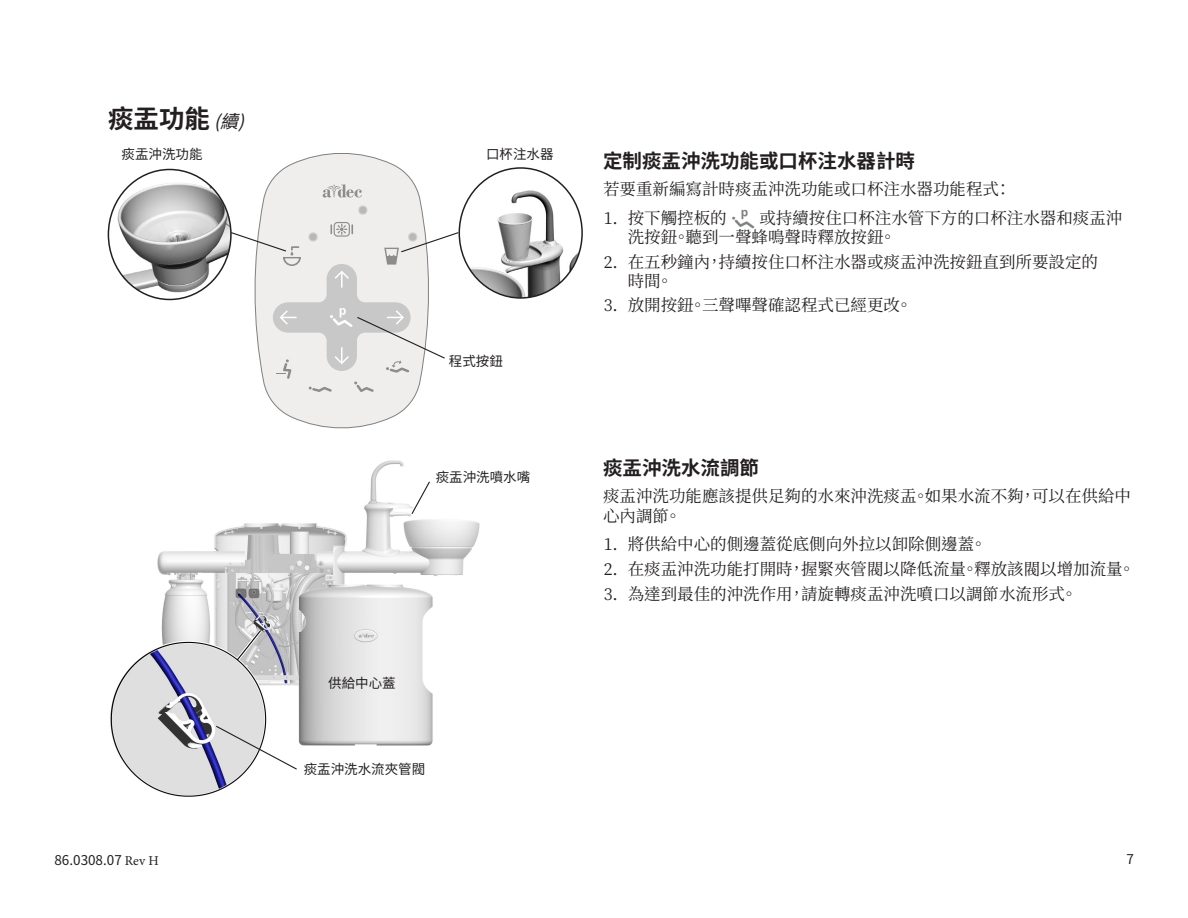
<style>
.page{position:relative;width:1188px;height:918px;background:#fff}
.page>*{position:absolute;margin:0;border:0;box-sizing:border-box;transform-origin:0 0}
.Heading_2{font:700 25.5px "Noto Sans CJ Ktc";color:#231f20}
.Heading_3{font:700 19.5px "Noto Sans CJ Ktc";color:#231f20}
.Body_Text_-_2nd_Colu{font:16.5px/19px "Noto Serif CJ Ktc";color:#231f20}
.Callout{font:13.5px "Noto Sans CJ Ktc";color:#231f20}
.s1{font-weight:400;font-style:italic;font-size:18px}
.s2{font-family:"Adec Touch Pad";color:#808285}
.s3{font-family:"Minion Pro"}
</style>
<div class="page">
<img style="left:110px;top:460px;width:370px;height:337px">
<svg style="left:215px;top:725px;width:83px;height:46px"></svg>
<svg style="left:410px;top:480px;width:21px;height:35px"></svg>
<svg style="left:259px;top:153px;width:165px;height:275px"></svg>
<svg style="left:323px;top:184px;width:39px;height:14px"></svg>
<div style="left:358px;top:205px;width:10px;height:10px;background:#e5e5e5;border-radius:50%"></div>
<svg style="left:358px;top:206px;width:9px;height:9px"></svg>
<div style="left:359px;top:206px;width:8px;height:8px;background:#c3c3c3;border-radius:50%"></div>
<div style="left:359px;top:207px;width:7px;height:7px;background:#b8b8b8;border-radius:50%"></div>
<img style="left:108px;top:170px;width:121px;height:129px">
<img style="left:459px;top:170px;width:123px;height:128px">
<svg style="left:230px;top:222px;width:230px;height:170px"></svg>
<p class="Heading_2" style="left:108px;top:105px;width:149px">痰盂功能 <span class="s1">(續)</span></p>
<p class="Callout" style="left:122px;top:147px;width:82px">痰盂沖洗功能</p>
<p class="Callout" style="left:486px;top:147px;width:69px">口杯注水器</p>
<p class="Callout" style="left:449px;top:353px;width:55px">程式按鈕</p>
<p class="Callout" style="left:436px;top:470px;width:96px">痰盂沖洗噴水嘴</p>
<p class="Callout" style="left:328px;top:675px;width:69px">供給中心蓋</p>
<p class="Callout" style="left:304px;top:761px;width:123px">痰盂沖洗水流夾管閥</p>
<p class="Heading_3" style="left:603px;top:150px;width:313px">定制痰盂沖洗功能或口杯注水器計時</p>
<p class="Body_Text_-_2nd_Colu" style="left:603px;top:180px;width:410px">若要重新編寫計時痰盂沖洗功能或口杯注水器功能程式：</p>
<p class="Body_Text_-_2nd_Colu" style="left:628px;top:209px;width:496px;text-indent:-24px">1. 按下觸控板的 <span class="s2">p</span> 或持續按住口杯注水管下方的口杯注水器和痰盂沖洗按鈕。聽到一聲蜂鳴聲時釋放按鈕。</p>
<p class="Body_Text_-_2nd_Colu" style="left:628px;top:252px;width:472px;text-indent:-24px">2. 在五秒鐘內，持續按住口杯注水器或痰盂沖洗按鈕直到所要設定的時間。</p>
<p class="Body_Text_-_2nd_Colu" style="left:604px;top:296px;width:310px">3. 放開按鈕。三聲嗶聲確認程式已經更改。</p>
<p class="Heading_3" style="left:603px;top:457px;width:157px">痰盂沖洗水流調節</p>
<p class="Body_Text_-_2nd_Colu" style="left:603px;top:486px;width:529px;line-height:19.8px">痰盂沖洗功能應該提供足夠的水來沖洗痰盂。如果水流不夠，可以在供給中心內調節。</p>
<p class="Body_Text_-_2nd_Colu" style="left:604px;top:535px;width:384px">1. 將供給中心的側邊蓋從底側向外拉以卸除側邊蓋。</p>
<p class="Body_Text_-_2nd_Colu" style="left:604px;top:560px;width:533px">2. 在痰盂沖洗功能打開時，握緊夾管閥以降低流量。釋放該閥以增加流量。</p>
<p class="Body_Text_-_2nd_Colu" style="left:604px;top:584px;width:475px">3. 為達到最佳的沖洗作用，請旋轉痰盂沖洗噴口以調節水流形式。</p>
<p class="Callout" style="left:54px;top:853px;width:106px">86.0308.07 <span class="s3">Rev H</span></p>
<p class="Callout" style="left:1127px;top:851px;width:9px">7</p>
</div>
